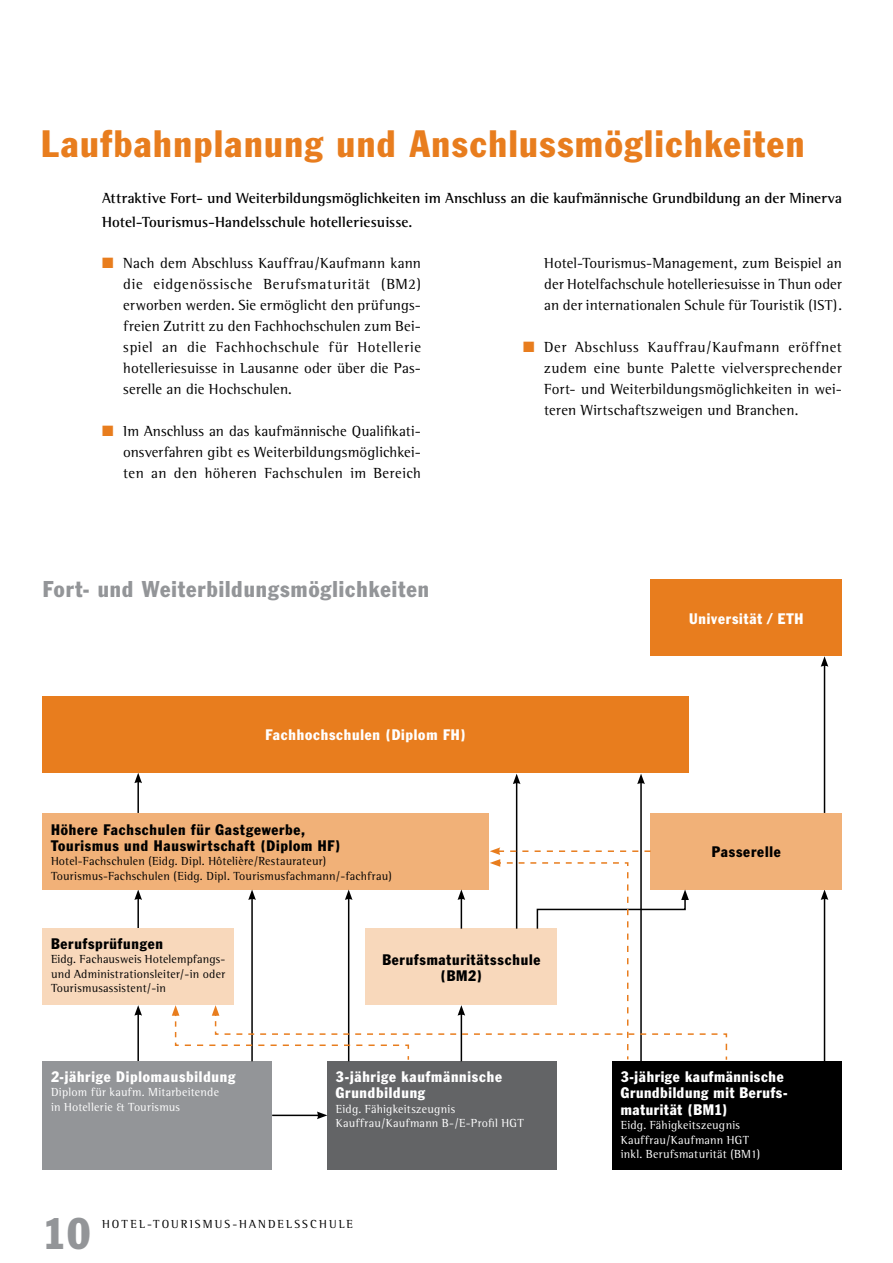
<style>
.page{position:relative;width:893px;height:1263px;background:#fff}
.page>*{position:absolute;margin:0;border:0;box-sizing:border-box;transform-origin:0 0}
.t1{font:condensed 43.5px "Franklin Gothic";color:#939598}
.t2{font:condensed 37.5px "Franklin Gothic";letter-spacing:.04em;color:#e87d1e}
.t3{font:condensed 22.5px "Franklin Gothic";letter-spacing:.045em;color:#939598}
.t4{font:15px/21px "Rotis Semi Serif";letter-spacing:.015em;color:#000;text-align:justify}
.t5{font:condensed 15px/16.5px "Franklin Gothic";letter-spacing:.05em;color:#fff}
.t6{font:700 15px/24px "Rotis Semi Serif";letter-spacing:-.005em;color:#000}
.t7{font:condensed 15px/16.5px "Franklin Gothic";letter-spacing:.055em;color:#000}
.t8{font:12px/14.4px "Rotis Semi Serif";letter-spacing:.02em;color:#000}
.t9{font:12px/14.4px "Rotis Semi Serif";letter-spacing:.02em;color:#fff}
.t10{font:12px "Rotis Semi Serif";letter-spacing:.175em;color:#000}
.s1{color:#e87d1e}
.s2{font-size:14.7px}
</style>
<div class="page">
<hr style="left:137px;top:781px;width:2px;height:32px;background:#000">
<svg style="left:134px;top:773px;width:8px;height:10px"></svg>
<hr style="left:137px;top:898px;width:2px;height:31px;background:#000">
<svg style="left:134px;top:889px;width:8px;height:11px"></svg>
<hr style="left:137px;top:1013px;width:2px;height:48px;background:#000">
<svg style="left:134px;top:1005px;width:8px;height:11px"></svg>
<div style="left:43px;top:696px;width:646px;height:77px;background:#e87d1e"></div>
<div style="left:43px;top:813px;width:446px;height:76px;background:#f1b178"></div>
<div style="left:43px;top:929px;width:191px;height:76px;background:#f8d8bb"></div>
<div style="left:43px;top:1061px;width:229px;height:108px;background:#939598"></div>
<div style="left:327px;top:1061px;width:230px;height:108px;background:#636466"></div>
<div style="left:612px;top:1061px;width:230px;height:108px;background:#000"></div>
<div style="left:651px;top:579px;width:191px;height:77px;background:#e87d1e"></div>
<hr style="left:516px;top:782px;width:1px;height:147px;background:#000">
<svg style="left:513px;top:774px;width:7px;height:10px"></svg>
<hr style="left:640px;top:782px;width:2px;height:279px;background:#000">
<svg style="left:637px;top:774px;width:8px;height:10px"></svg>
<hr style="left:824px;top:664px;width:1px;height:149px;background:#000">
<svg style="left:821px;top:656px;width:7px;height:11px"></svg>
<hr style="left:824px;top:898px;width:1px;height:163px;background:#000">
<svg style="left:821px;top:889px;width:7px;height:11px"></svg>
<div style="left:651px;top:813px;width:191px;height:76px;background:#f1b178"></div>
<hr style="left:272px;top:1114px;width:47px;height:2px;background:#000">
<svg style="left:317px;top:1111px;width:10px;height:8px"></svg>
<svg style="left:172px;top:847px;width:556px;height:214px"></svg>
<h2 class="t2" style="left:41px;top:121px;width:765px">Laufbahnplanung und Anschlussmöglichkeiten</h2>
<p class="t6" style="left:102px;top:185px;width:741px">Attraktive Fort- und Weiterbildungsmöglichkeiten im Anschluss an die kaufmännische Grundbildung an der Minerva<br>Hotel-Tourismus-Handelsschule hotelleriesuisse.</p>
<p class="t4" style="left:123px;top:252px;width:299px;text-indent:-21px"><span class="s1">■</span> Nach dem Abschluss Kauffrau/Kaufmann kann die eidgenössische Berufsmaturität (BM2) erworben werden. Sie ermöglicht den prüfungs&shy;freien Zutritt zu den Fachhochschulen zum Bei&shy;spiel an die Fachhochschule für Hotellerie hotelleriesuisse in Lausanne oder über die Pas&shy;serelle an die Hochschulen.</p>
<p class="t4" style="left:123px;top:420px;width:299px;text-indent:-21px"><span class="s1">■</span> Im Anschluss an das kaufmännische Qualifikati&shy;onsverfahren gibt es Weiterbildungsmöglichkei&shy;ten an den höheren Fachschulen im Bereich</p>
<h3 class="t3" style="left:43px;top:576px;width:388px">Fort- und Weiterbildungsmöglichkeiten</h3>
<p class="t5" style="left:266px;top:727px;width:202px">Fachhochschulen (Diplom FH)</p>
<p class="t7" style="left:51px;top:821px;width:291px">Höhere Fachschulen für Gastgewerbe,<br>Tourismus und Hauswirtschaft (Diplom HF)</p>
<p class="t8" style="left:51px;top:854px;width:342px">Hotel-Fachschulen (Eidg. Dipl. Hôtelière/Restaurateur)<br>Tourismus-Fachschulen (Eidg. Dipl. Tourismusfachmann/-fachfrau)</p>
<p class="t4" style="left:544px;top:252px;width:299px">Hotel-Tourismus-Management, zum Beispiel an der Hotelfachschule hotelleriesuisse in Thun oder an der internationalen Schule für Touristik <span class="s2">(IST)</span>.</p>
<p class="t4" style="left:544px;top:336px;width:299px;text-indent:-21px"><span class="s1">■</span> Der Abschluss Kauffrau/Kaufmann eröffnet zudem eine bunte Palette vielversprechender Fort- und Weiterbildungsmöglichkeiten in wei&shy;teren Wirtschaftszweigen und Branchen.</p>
<p class="t5" style="left:689px;top:610px;width:115px">Universität / ETH</p>
<p class="t7" style="left:712px;top:843px;width:70px">Passerelle</p>
<p class="t7" style="left:51px;top:935px;width:113px">Berufsprüfungen</p>
<p class="t8" style="left:51px;top:952px;width:176px;text-align:justify">Eidg. Fachausweis Hotelempfangs&shy;und Administrationsleiter/-in oder Tourismusassistent/-in</p>
<p class="t5" style="left:51px;top:1068px;width:186px">2-jährige Diplomausbildung</p>
<p class="t9" style="left:51px;top:1085px;width:170px">Diplom für kaufm. Mitarbeitende in Hotellerie &amp; Tourismus</p>
<p class="t7" style="left:382px;top:951px;width:160px;text-align:center">Berufsmaturitätsschule (BM2)</p>
<p class="t5" style="left:336px;top:1068px;width:168px">3-jährige kaufmännische<br>Grundbildung</p>
<p class="t9" style="left:336px;top:1101px;width:189px">Eidg. Fähigkeitszeugnis<br>Kauffrau/Kaufmann B-/E-Profil HGT</p>
<h1 class="t1" style="left:43px;top:1207px;width:50px">10</h1>
<p class="t10" style="left:102px;top:1217px;width:252px">HOTEL-TOURISMUS-HANDELSSCHULE</p>
<p class="t5" style="left:621px;top:1068px;width:168px">3-jährige kaufmännische<br>Grundbildung mit Berufs&shy;maturität (BM1)</p>
<p class="t9" style="left:621px;top:1118px;width:141px">Eidg. Fähigkeitszeugnis<br>Kauffrau/Kaufmann HGT inkl. Berufsmaturität (BM1)</p>
</div>
